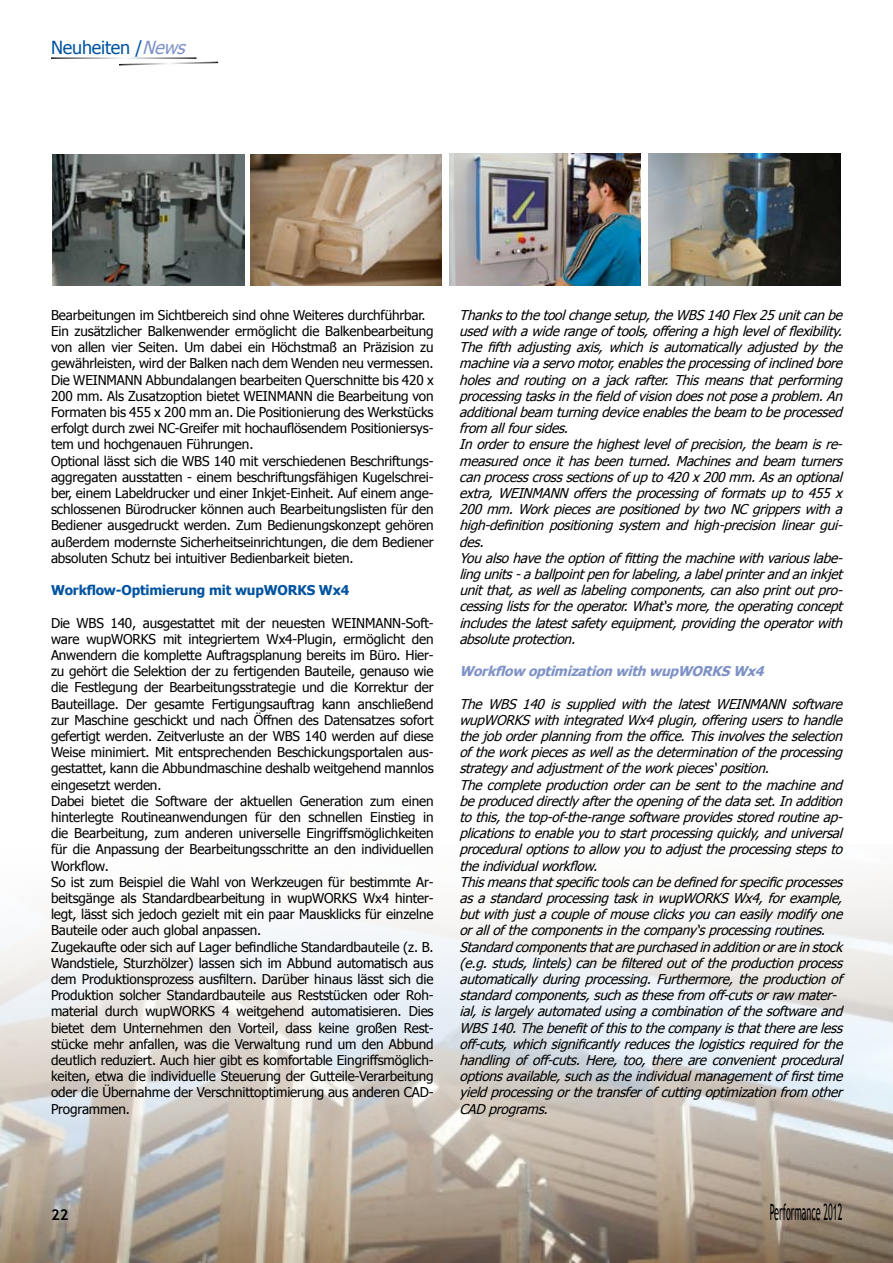
<style>
.page{position:relative;width:893px;height:1263px;background:#fff}
.page>*{position:absolute;margin:0;border:0;box-sizing:border-box;transform-origin:0 0}
.t1{font:22.5px "Trebuchet MS";color:#000;scale:.4 1}
.t2{font:18px "Tahoma";letter-spacing:-.01em;color:#00539f}
.t3{font:700 15px "Trebuchet MS";color:#000}
.t4{font:13.5px/16.2px "Tahoma";letter-spacing:-.01em;color:#000}
.t5{font:italic 13.5px/16.2px "Tahoma";letter-spacing:-.01em;color:#000}
.t6{font:italic 700 13.5px "Tahoma";color:#7e92c6}
.t7{font:700 13.5px "Tahoma";letter-spacing:-.01em;color:#00539f}
.s1{font-style:italic;color:#7e92c6}
</style>
<div class="page">
<img style="left:0;top:882px;width:893px;height:381px">
<svg style="left:119px;top:61px;width:100px;height:5px"></svg>
<img style="left:53px;top:154px;width:191px;height:132px">
<img style="left:250px;top:154px;width:192px;height:132px">
<img style="left:449px;top:154px;width:192px;height:132px">
<img style="left:649px;top:154px;width:191px;height:132px">
<h2 class="t2" style="left:51px;top:36px;width:141px">Neuheiten /<span class="s1">News</span></h2>
<p class="t4" style="left:51px;top:306px;width:384px">Bearbeitungen im Sichtbereich sind ohne Weiteres durchführbar.<br>Ein zusätzlicher Balkenwender ermöglicht die Balkenbearbeitung von allen vier Seiten. Um dabei ein Höchstmaß an Präzision zu gewährleisten, wird der Balken nach dem Wenden neu vermessen.<br>Die WEINMANN Abbundalangen bearbeiten Querschnitte bis 420 x 200 mm. Als Zusatzoption bietet WEINMANN die Bearbeitung von Formaten bis 455 x 200 mm an. Die Positionierung des Werkstücks erfolgt durch zwei NC-Greifer mit hochauflösendem Positioniersys&shy;tem und hochgenauen Führungen.<br>Optional lässt sich die WBS 140 mit verschiedenen Beschriftungs&shy;aggregaten ausstatten - einem beschriftungsfähigen Kugelschrei&shy;ber, einem Labeldrucker und einer Inkjet-Einheit. Auf einem ange&shy;schlossenen Bürodrucker können auch Bearbeitungslisten für den Bediener ausgedruckt werden. Zum Bedienungskonzept gehören außerdem modernste Sicherheitseinrichtungen, die dem Bediener absoluten Schutz bei intuitiver Bedienbarkeit bieten.</p>
<p class="t7" style="left:51px;top:581px;width:300px">Workflow-Optimierung mit wupWORKS Wx4</p>
<p class="t4" style="left:51px;top:614px;width:384px">Die WBS 140, ausgestattet mit der neuesten WEINMANN-Soft&shy;ware wupWORKS mit integriertem Wx4-Plugin, ermöglicht den Anwendern die komplette Auftragsplanung bereits im Büro. Hier&shy;zu gehört die Selektion der zu fertigenden Bauteile, genauso wie die Festlegung der Bearbeitungsstrategie und die Korrektur der Bauteillage. Der gesamte Fertigungsauftrag kann anschließend zur Maschine geschickt und nach Öffnen des Datensatzes sofort gefertigt werden. Zeitverluste an der WBS 140 werden auf diese Weise minimiert. Mit entsprechenden Beschickungsportalen aus&shy;gestattet, kann die Abbundmaschine deshalb weitgehend mannlos eingesetzt werden.<br>Dabei bietet die Software der aktuellen Generation zum einen hinterlegte Routineanwendungen für den schnellen Einstieg in die Bearbeitung, zum anderen universelle Eingriffsmöglichkeiten für die Anpassung der Bearbeitungsschritte an den individuellen Workflow.<br>So ist zum Beispiel die Wahl von Werkzeugen für bestimmte Ar&shy;beitsgänge als Standardbearbeitung in wupWORKS Wx4 hinter&shy;legt, lässt sich jedoch gezielt mit ein paar Mausklicks für einzelne Bauteile oder auch global anpassen.<br>Zugekaufte oder sich auf Lager befindliche Standardbauteile (z. B.<br>Wandstiele, Sturzhölzer) lassen sich im Abbund automatisch aus dem Produktionsprozess ausfiltern. Darüber hinaus lässt sich die Produktion solcher Standardbauteile aus Reststücken oder Roh&shy;material durch wupWORKS 4 weitgehend automatisieren. Dies bietet dem Unternehmen den Vorteil, dass keine großen Rest&shy;stücke mehr anfallen, was die Verwaltung rund um den Abbund deutlich reduziert. Auch hier gibt es komfortable Eingriffsmöglich&shy;keiten, etwa die individuelle Steuerung der Gutteile-Verarbeitung oder die Übernahme der Verschnittoptimierung aus anderen CAD-Programmen.</p>
<p class="t5" style="left:459px;top:306px;width:389px">Thankstothetoolchangesetup,theWBS140Flex25unitcanbe usedwithawiderangeoftools,offeringahighlevelofflexibility.<br>The fifth adj usting axis, which is automatically adj usted by the machineviaaservomotor,enablestheprocessingofinclinedbore holes and routing on a jack rafter. This means that performing processingtasksinthefieldofvisiondoesnotposeaproblem.An additionalbeam turningdeviceenablesthebeam tobeprocessed from allfoursides.<br>Inordertoensurethehighestlevelofprecision,thebeam isre&shy;measured once it has been turned. Machines and beam turners canprocesscrosssectionsofupto420x200mm.Asanoptional extra, WEINMANN offers the processing of formats up to 455 x 200mm.Workpiecesarepositionedby twoNCgripperswitha high-definition positioning system and high-precision linear gui&shy;des.<br>Youalsohavetheoptionoffittingthemachinewithvariouslabe&shy;lingunits-aballpointpenforlabeling,alabelprinterandaninkjet unitthat,aswellaslabelingcomponents,canalsoprintoutpro&shy;cessinglistsfortheoperator.What‘smore,theoperatingconcept includesthelatestsafety equipment,providingtheoperatorwith absoluteprotection.</p>
<p class="t6" style="left:459px;top:662px;width:310px">Workflow optimizationwithwupWORKSWx4</p>
<p class="t5" style="left:459px;top:695px;width:389px">The WBS 140 is supplied with the latest WEINMANN software wupWORKSwithintegratedWx4plugin,offeringuserstohandle thejoborderplanningfrom theoffice.Thisinvolvestheselection oftheworkpiecesaswellasthedeterminationoftheprocessing strategy andadjustmentoftheworkpieces‘position.<br>Thecompleteproductionordercanbesenttothemachineand beproduceddirectly aftertheopeningofthedataset.Inaddition tothis,thetop-of-the-rangesoftwareprovidesstoredroutineap&shy;plicationstoenableyoutostartprocessingquickly,anduniversal proceduraloptionstoallow youtoadj usttheprocessingstepsto theindividualworkflow.<br>Thismeansthatspecifictoolscanbedefinedforspecificprocesses asastandardprocessingtaskinwupWORKSWx4,forexample, butwithjustacoupleofmouseclicksyoucaneasily modify one orallofthecomponentsinthecompany ‘sprocessingroutines.<br>Standardcomponentsthatarepurchasedinadditionorareinstock (e.g.studs,lintels)canbefilteredoutoftheproductionprocess automatically during processing. Furthermore, the production of standardcomponents,suchasthesefrom off-cutsorraw mater&shy;ial,islargely automatedusingacombinationofthesoftwareand WBS140.Thebenefitofthistothecompany isthatthereareless off-cuts,whichsignificantly reducesthelogisticsrequiredforthe handling of off-cuts. Here, too, there are convenient procedural optionsavailable,suchastheindividualmanagementoffirsttime yieldprocessingorthetransferofcuttingoptimizationfrom other CAD programs.</p>
<p class="t3" style="left:51px;top:1205px;width:19px">22</p>
<h1 class="t1" style="left:770px;top:1198px;width:183px">Performance 2012</h1>
</div>
